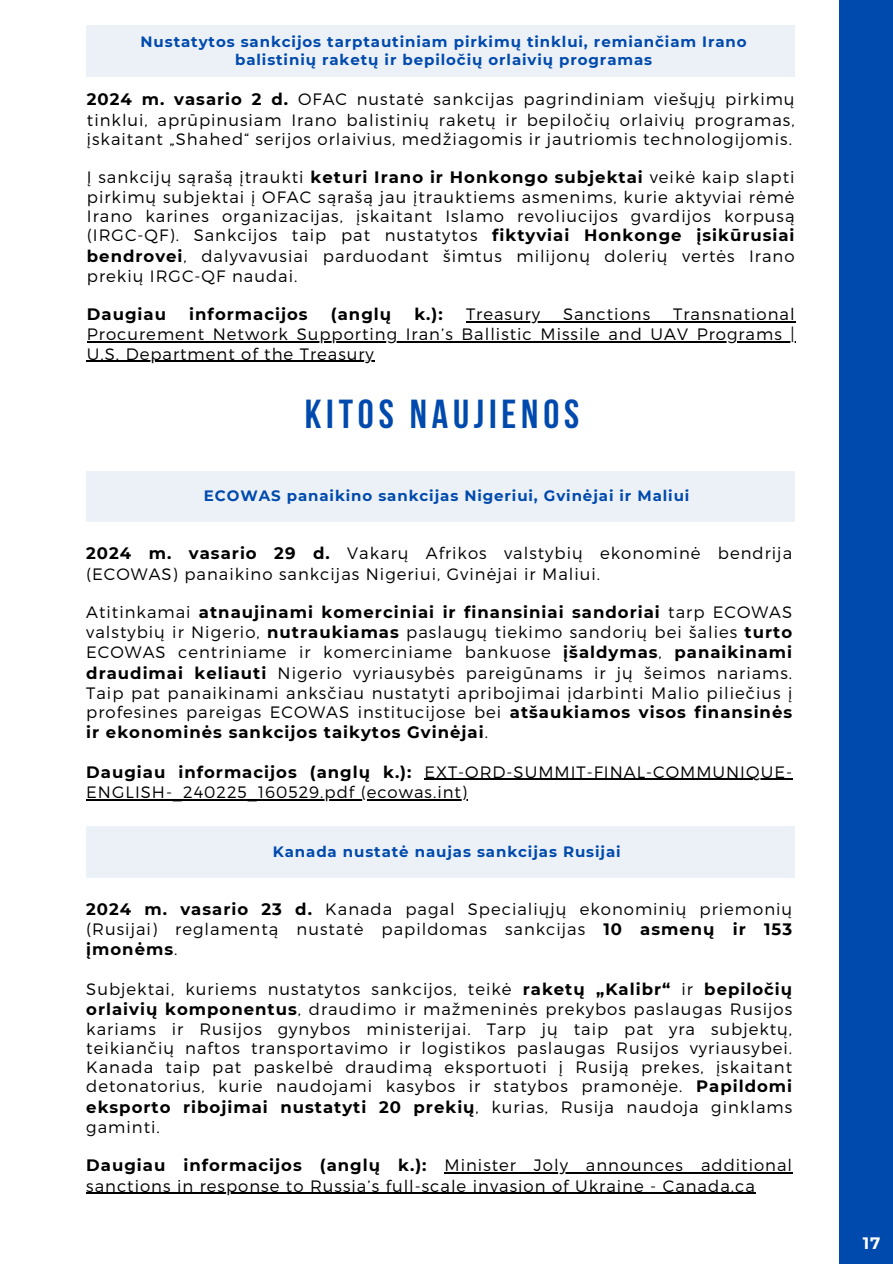
<style>
.page{position:relative;width:893px;height:1264px;background:#fff}
.page>*{position:absolute;margin:0;border:0;box-sizing:border-box;transform-origin:0 0}
.t1{font:700 40.35px "Bebas Neue";letter-spacing:.12em;color:#004aad}
.t2{font:300 16.5px/19.8px "Montserrat";letter-spacing:.06em;color:#000;text-align:justify}
.t3{font:700 16.5px "Montserrat";letter-spacing:.06em;color:#000}
.t4{font:700 16.5px "Montserrat";color:#fff}
.t5{font:700 15px/18px "Montserrat";letter-spacing:.06em;color:#004aad;text-align:center}
.s1{font-weight:700}
</style>
<div class="page">
<div style="left:87px;top:25px;width:707px;height:51px;background:#ecf1f8"></div>
<hr style="left:466px;top:321px;width:329px;height:1px;background:#000">
<hr style="left:87px;top:341px;width:708px;height:2px;background:#000">
<hr style="left:87px;top:361px;width:288px;height:1px;background:#000">
<div style="left:86px;top:471px;width:708px;height:51px;background:#ecf1f8"></div>
<hr style="left:424px;top:778px;width:369px;height:1px;background:#000">
<hr style="left:86px;top:799px;width:382px;height:1px;background:#000">
<div style="left:839px;top:0;width:53px;height:1263px;background:#004aad"></div>
<div style="left:87px;top:826px;width:707px;height:51px;background:#ecf1f8"></div>
<hr style="left:444px;top:1172px;width:349px;height:1px;background:#000">
<hr style="left:86px;top:1192px;width:669px;height:1px;background:#000">
<p class="t5" style="left:141px;top:33px;width:607px">Nustatytos sankcijos tarptautiniam pirkimų tinklui, remiančiam Irano balistinių raketų ir bepiločių orlaivių programas</p>
<p class="t2" style="left:87px;top:89px;width:709px"><span class="s1">2024 m. vasario 2 d.</span> OFAC nustatė sankcijas pagrindiniam viešųjų pirkimų tinklui, aprūpinusiam Irano balistinių raketų ir bepiločių orlaivių programas, įskaitant „Shahed“ serijos orlaivius, medžiagomis ir jautriomis technologijomis.</p>
<p class="t2" style="left:87px;top:166px;width:709px">Į sankcijų sąrašą įtraukti <span class="s1">keturi Irano ir Honkongo subjektai</span> veikė kaip slapti pirkimų subjektai į OFAC sąrašą jau įtrauktiems asmenims, kurie aktyviai rėmė Irano karines organizacijas, įskaitant Islamo revoliucijos gvardijos korpusą (IRGC-QF). Sankcijos taip pat nustatytos <span class="s1">fiktyviai Honkonge įsikūrusiai bendrovei</span>, dalyvavusiai parduodant šimtus milijonų dolerių vertės Irano prekių IRGC-QF naudai.</p>
<p class="t3" style="left:87px;top:304px;width:81px">Daugiau</p>
<p class="t3" style="left:189px;top:304px;width:120px">informacijos</p>
<p class="t3" style="left:331px;top:304px;width:62px">(anglų</p>
<p class="t3" style="left:414px;top:304px;width:30px">k.):</p>
<p class="t2" style="left:466px;top:303px;width:76px">Treasury</p>
<p class="t2" style="left:563px;top:303px;width:88px">Sanctions</p>
<p class="t2" style="left:87px;top:304px;width:709px;text-indent:586px">Transnational Procurement Network Supporting Iran’s Ballistic Missile and UAV Programs | U.S. Department of the Treasury</p>
<h1 class="t1" style="left:304px;top:397px;width:276px">KITOS NAUJIENOS</h1>
<p class="t5" style="left:204px;top:486px;width:487px">ECOWAS panaikino sankcijas Nigeriui, Gvinėjai ir Maliui</p>
<p class="t2" style="left:86px;top:542px;width:707px;line-height:20.2px"><span class="s1">2024 m. vasario 29 d.</span> Vakarų Afrikos valstybių ekonominė bendrija (ECOWAS) panaikino sankcijas Nigeriui, Gvinėjai ir Maliui.</p>
<p class="t2" style="left:86px;top:601px;width:707px">Atitinkamai <span class="s1">atnaujinami komerciniai ir finansiniai sandoriai</span> tarp ECOWAS valstybių ir Nigerio, <span class="s1">nutraukiamas</span> paslaugų tiekimo sandorių bei šalies <span class="s1">turto </span>ECOWAS centriniame ir komerciniame bankuose <span class="s1">įšaldymas</span>, <span class="s1">panaikinami draudimai keliauti</span> Nigerio vyriausybės pareigūnams ir jų šeimos nariams.<br>Taip pat panaikinami anksčiau nustatyti apribojimai įdarbinti Malio piliečius į profesines pareigas ECOWAS institucijose bei <span class="s1">atšaukiamos visos finansinės ir ekonominės sankcijos taikytos Gvinėjai</span>.</p>
<p class="t2" style="left:86px;top:760px;width:707px;line-height:20.2px"><span class="s1">Daugiau informacijos (anglų k.):</span> EXT-ORD-SUMMIT-FINAL-COMMUNIQUE-<br>ENGLISH-_240225_160529.pdf (ecowas.int)</p>
<p class="t5" style="left:273px;top:842px;width:349px">Kanada nustatė naujas sankcijas Rusijai</p>
<p class="t2" style="left:86px;top:897px;width:707px;line-height:20.2px"><span class="s1">2024 m. vasario 23 d.</span> Kanada pagal Specialiųjų ekonominių priemonių (Rusijai) reglamentą nustatė papildomas sankcijas <span class="s1">10 asmenų ir 153 įmonėms</span>.</p>
<p class="t2" style="left:86px;top:977px;width:707px">Subjektai, kuriems nustatytos sankcijos, teikė <span class="s1">raketų „Kalibr“</span> ir <span class="s1">bepiločių orlaivių komponentus</span>, draudimo ir mažmeninės prekybos paslaugas Rusijos kariams ir Rusijos gynybos ministerijai. Tarp jų taip pat yra subjektų, teikiančių naftos transportavimo ir logistikos paslaugas Rusijos vyriausybei.<br>Kanada taip pat paskelbė draudimą eksportuoti į Rusiją prekes, įskaitant detonatorius, kurie naudojami kasybos ir statybos pramonėje. <span class="s1">Papildomi eksporto ribojimai nustatyti 20 prekių</span>, kurias, Rusija naudoja ginklams gaminti.</p>
<p class="t2" style="left:86px;top:1154px;width:707px;line-height:20.2px"><span class="s1">Daugiau informacijos (anglų k.):</span> Minister Joly announces additional sanctions in response to Russia’s full-scale invasion of Ukraine - Canada.ca</p>
<p class="t4" style="left:862px;top:1233px;width:19px">17</p>
</div>
